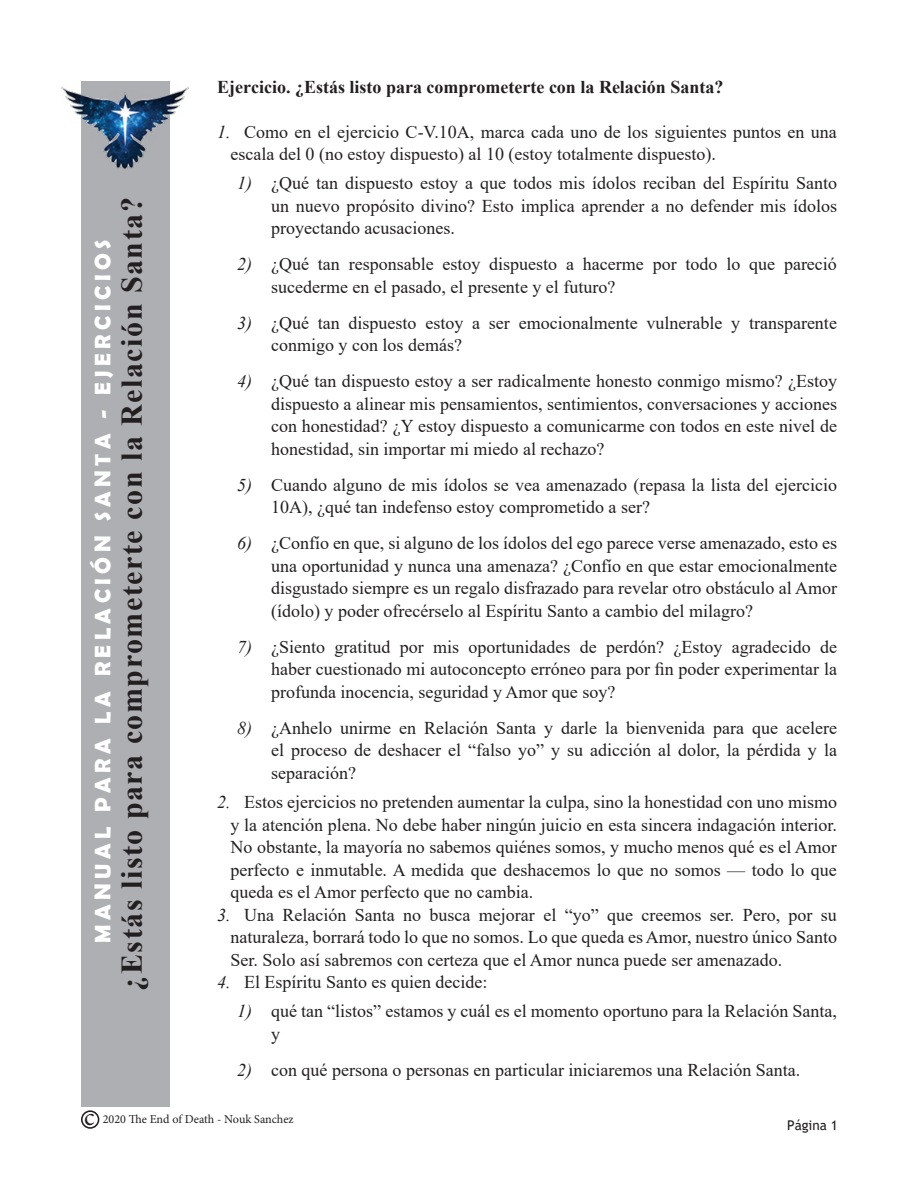
<style>
.page{position:relative;width:918px;height:1188px;background:#fff}
.page>*{position:absolute;margin:0;border:0;box-sizing:border-box;transform-origin:0 0}
.t1{font:700 30px "Times New Roman";letter-spacing:.05em;color:#231f20}
.t2{font:700 22.5px "Berlin Sans FB Demi";letter-spacing:.2em;color:#fff}
.t3{font:18px/22.5px "Times New Roman";color:#231f20;text-align:justify}
.t4{font:700 18px "Times New Roman";color:#231f20}
.t5{font:13.5px "Trebuchet MS";color:#231f20}
.t6{font:12.15px "Minion Pro";color:#231f20}
.s1{font-style:italic}
.s2{font-size:24.75px}
</style>
<div class="page">
<div style="left:81px;top:81px;width:89px;height:1026px;background:#aeafb3"></div>
<div style="left:81px;top:1110px;width:18px;height:19px;border:2px solid #231f20;border-radius:50%"></div>
<img style="left:61px;top:86px;width:128px;height:83px">
<p class="t2" style="left:93px;top:943px;width:705px;rotate:-90deg">MANUAL PARA LA RELACIÓN SANTA - EJERCICIOS</p>
<h1 class="t1" style="left:121px;top:991px;width:795px;rotate:-90deg">¿Estás listo para comprometerte con la Relación Santa?</h1>
<p class="t4" style="left:217px;top:74px;width:508px">Ejercicio. ¿Estás listo para comprometerte con la Relación Santa?</p>
<p class="t3" style="left:231px;top:122px;width:608px;text-indent:-14px"><span class="s1">1.</span> Como en el ejercicio C-V.10A, marca cada uno de los siguientes puntos en una escala del 0 (no estoy dispuesto) al 10 (estoy totalmente dispuesto).</p>
<p class="t3" style="left:271px;top:174px;width:567px;text-indent:-34px"><span class="s1">1)</span> ¿Qué tan dispuesto estoy a que todos mis ídolos reciban del Espíritu Santo un nuevo propósito divino? Esto implica aprender a no defender mis ídolos proyectando acusaciones.</p>
<p class="t3" style="left:271px;top:255px;width:567px;text-indent:-34px"><span class="s1">2)</span> ¿Qué tan responsable estoy dispuesto a hacerme por todo lo que pareció sucederme en el pasado, el presente y el futuro?</p>
<p class="t3" style="left:271px;top:313px;width:567px;text-indent:-34px"><span class="s1">3)</span> ¿Qué tan dispuesto estoy a ser emocionalmente vulnerable y transparente conmigo y con los demás?</p>
<p class="t3" style="left:271px;top:372px;width:567px;text-indent:-34px"><span class="s1">4)</span> ¿Qué tan dispuesto estoy a ser radicalmente honesto conmigo mismo? ¿Estoy dispuesto a alinear mis pensamientos, sentimientos, conversaciones y acciones con honestidad? ¿Y estoy dispuesto a comunicarme con todos en este nivel de honestidad, sin importar mi miedo al rechazo?</p>
<p class="t3" style="left:271px;top:475px;width:567px;text-indent:-34px"><span class="s1">5)</span> Cuando alguno de mis ídolos se vea amenazado (repasa la lista del ejercicio<br>10A), ¿qué tan indefenso estoy comprometido a ser?</p>
<p class="t3" style="left:271px;top:534px;width:567px;text-indent:-34px"><span class="s1">6)</span> ¿Confío en que, si alguno de los ídolos del ego parece verse amenazado, esto es una oportunidad y nunca una amenaza? ¿Confío en que estar emocionalmente disgustado siempre es un regalo disfrazado para revelar otro obstáculo al Amor (ídolo) y poder ofrecérselo al Espíritu Santo a cambio del milagro?</p>
<p class="t3" style="left:271px;top:637px;width:567px;text-indent:-34px"><span class="s1">7)</span> ¿Siento gratitud por mis oportunidades de perdón? ¿Estoy agradecido de haber cuestionado mi autoconcepto erróneo para por fin poder experimentar la profunda inocencia, seguridad y Amor que soy?</p>
<p class="t3" style="left:271px;top:718px;width:567px;text-indent:-34px"><span class="s1">8)</span> ¿Anhelo unirme en Relación Santa y darle la bienvenida para que acelere el proceso de deshacer el “falso yo” y su adicción al dolor, la pérdida y la separación?</p>
<p class="t3" style="left:231px;top:793px;width:608px;text-indent:-13px"><span class="s1">2.</span> Estos ejercicios no pretenden aumentar la culpa, sino la honestidad con uno mismo y la atención plena. No debe haber ningún juicio en esta sincera indagación interior.<br>No obstante, la mayoría no sabemos quiénes somos, y mucho menos qué es el Amor perfecto e inmutable. A medida que deshacemos lo que no somos — todo lo que queda es el Amor perfecto que no cambia.</p>
<p class="t3" style="left:231px;top:905px;width:608px;text-indent:-14px"><span class="s1">3.</span> Una Relación Santa no busca mejorar el “yo” que creemos ser. Pero, por su naturaleza, borrará todo lo que no somos. Lo que queda es Amor, nuestro único Santo Ser. Solo así sabremos con certeza que el Amor nunca puede ser amenazado.</p>
<p class="t3" style="left:217px;top:973px;width:272px"><span class="s1">4.</span> El Espíritu Santo es quien decide:</p>
<p class="t3" style="left:271px;top:1002px;width:567px;text-indent:-34px"><span class="s1">1)</span> qué tan “listos” estamos y cuál es el momento oportuno para la Relación Santa, y</p>
<p class="t3" style="left:237px;top:1060px;width:565px"><span class="s1">2)</span> con qué persona o personas en particular iniciaremos una Relación Santa.</p>
<p class="t6" style="left:84px;top:1112px;width:211px"><span class="s2">c</span> 2020 The End of Death - Nouk Sanchez</p>
<p class="t5" style="left:787px;top:1119px;width:52px">Página 1</p>
</div>
